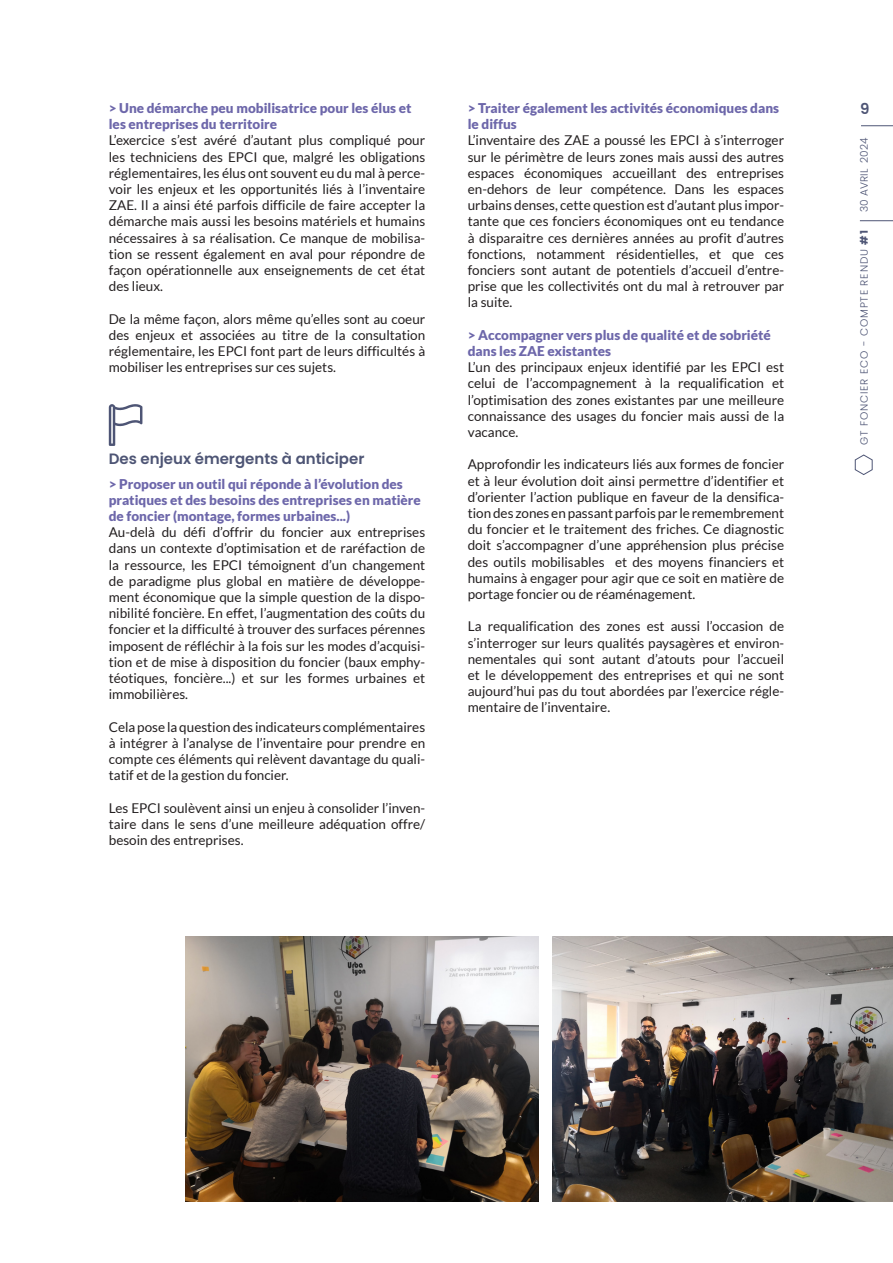
<style>
.page{position:relative;width:893px;height:1263px;background:#fff}
.page>*{position:absolute;margin:0;border:0;box-sizing:border-box;transform-origin:0 0}
.INTERTITRE{font:600 15px "Poppins";color:#4e5575}
.TEXTE{font:13.5px/16.2px "Lato";color:#231f20;text-align:justify}
.Intertitre_n2{font:900 13.5px/16.2px "Lato";color:#6d67aa}
.t1{font:300 10.5px "Poppins";letter-spacing:.08em;color:#4e5575}
.t2{font:300 10.5px "Poppins";letter-spacing:.01em;color:#4e5575}
.s1{font-weight:700}
</style>
<div class="page">
<svg style="left:854px;top:454px;width:19px;height:21px"></svg>
<hr style="left:860px;top:220px;width:33px;height:1px;background:#4e5575">
<hr style="left:861px;top:125px;width:32px;height:1px;background:#4e5575">
<img style="left:553px;top:936px;width:340px;height:265px">
<img style="left:185px;top:936px;width:353px;height:265px">
<svg style="left:109px;top:404px;width:33px;height:42px"></svg>
<p class="Intertitre_n2" style="left:109px;top:100px;width:304px">&gt; Une démarche peu mobilisatrice pour les élus et</p>
<p class="INTERTITRE" style="left:860px;top:100px;width:11px">9</p>
<p class="Intertitre_n2" style="left:109px;top:116px;width:170px">les entreprises du territoire</p>
<p class="TEXTE" style="left:109px;top:132px;width:318px">L’exercice s’est avéré d’autant plus compliqué pour les techniciens des EPCI que, malgré les obligations réglementaires, les élus ont souvent eu du mal à perce&shy;voir les enjeux et les opportunités liés à l’inventaire ZAE. Il a ainsi été parfois difficile de faire accepter la démarche mais aussi les besoins matériels et humains nécessaires à sa réalisation. Ce manque de mobilisa&shy;tion se ressent également en aval pour répondre de façon opérationnelle aux enseignements de cet état des lieux.</p>
<p class="TEXTE" style="left:109px;top:310px;width:318px">De la même façon, alors même qu’elles sont au coeur des enjeux et associées au titre de la consultation réglementaire, les EPCI font part de leurs difficultés à mobiliser les entreprises sur ces sujets.</p>
<p class="Intertitre_n2" style="left:468px;top:100px;width:313px">&gt; Traiter également les activités économiques dans le diffus</p>
<p class="TEXTE" style="left:468px;top:132px;width:318px">L’inventaire des ZAE a poussé les EPCI à s’interroger sur le périmètre de leurs zones mais aussi des autres espaces économiques accueillant des entreprises en-dehors de leur compétence. Dans les espaces urbains denses, cette question est d’autant plus impor&shy;tante que ces fonciers économiques ont eu tendance à disparaitre ces dernières années au profit d’autres fonctions, notamment résidentielles, et que ces fonciers sont autant de potentiels d’accueil d’entre&shy;prise que les collectivités ont du mal à retrouver par la suite.</p>
<p class="Intertitre_n2" style="left:468px;top:326px;width:305px">&gt; Accompagner vers plus de qualité et de sobriété dans les ZAE existantes</p>
<p class="TEXTE" style="left:468px;top:359px;width:318px">L’un des principaux enjeux identifié par les EPCI est celui de l’accompagnement à la requalification et l’optimisation des zones existantes par une meilleure connaissance des usages du foncier mais aussi de la vacance.</p>
<p class="TEXTE" style="left:468px;top:456px;width:318px">Approfondir les indicateurs liés aux formes de foncier et à leur évolution doit ainsi permettre d’identifier et d’orienter l’action publique en faveur de la densifica&shy;tion des zones en passant parfois par le remembrement du foncier et le traitement des friches. Ce diagnostic doit s’accompagner d’une appréhension plus précise des outils mobilisables et des moyens financiers et humains à engager pour agir que ce soit en matière de portage foncier ou de réaménagement.</p>
<p class="TEXTE" style="left:468px;top:618px;width:318px">La requalification des zones est aussi l’occasion de s’interroger sur leurs qualités paysagères et environ&shy;nementales qui sont autant d’atouts pour l’accueil et le développement des entreprises et qui ne sont aujourd’hui pas du tout abordées par l’exercice régle&shy;mentaire de l’inventaire.</p>
<p class="t2" style="left:858px;top:212px;width:76px;rotate:-90deg">30 AVRIL 2024</p>
<p class="t1" style="left:858px;top:445px;width:216px;rotate:-90deg">GT FONCIER ECO - COMPTE RENDU <span class="s1">#1</span></p>
<p class="INTERTITRE" style="left:109px;top:450px;width:257px">Des enjeux émergents à anticiper</p>
<p class="Intertitre_n2" style="left:109px;top:475px;width:314px">&gt; Proposer un outil qui réponde à l’évolution des pratiques et des besoins des entreprises en matière de foncier (montage, formes urbaines...)</p>
<p class="TEXTE" style="left:109px;top:524px;width:318px">Au-delà du défi d’offrir du foncier aux entreprises dans un contexte d’optimisation et de raréfaction de la ressource, les EPCI témoignent d’un changement de paradigme plus global en matière de développe&shy;ment économique que la simple question de la dispo&shy;nibilité foncière. En effet, l’augmentation des coûts du foncier et la difficulté à trouver des surfaces pérennes imposent de réfléchir à la fois sur les modes d’acquisi&shy;tion et de mise à disposition du foncier (baux emphy&shy;téotiques, foncière...) et sur les formes urbaines et immobilières.</p>
<p class="TEXTE" style="left:109px;top:719px;width:318px">Cela pose la question des indicateurs complémentaires à intégrer à l’analyse de l’inventaire pour prendre en compte ces éléments qui relèvent davantage du quali&shy;tatif et de la gestion du foncier.</p>
<p class="TEXTE" style="left:109px;top:800px;width:318px">Les EPCI soulèvent ainsi un enjeu à consolider l’inven&shy;taire dans le sens d’une meilleure adéquation offre/ besoin des entreprises.</p>
</div>
